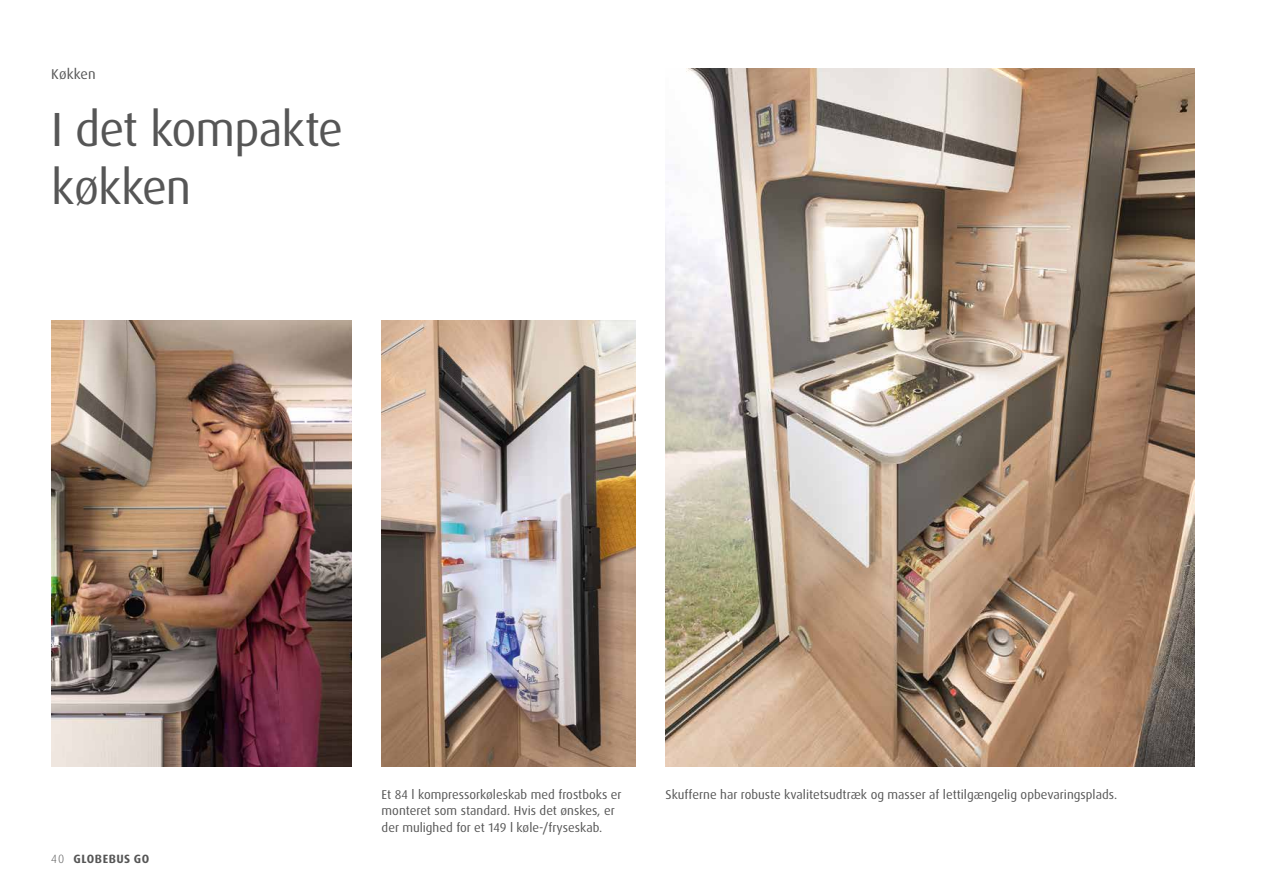
<style>
.page{position:relative;width:1263px;height:893px;background:#fff}
.page>*{position:absolute;margin:0;border:0;box-sizing:border-box;transform-origin:0 0}
.t1{font:48px/57.6px "Dax Pro";letter-spacing:-.015em;color:#565656}
.t2{font:14.25px "Dax Pro";letter-spacing:.01em;color:#565656}
.t3{font:12.75px/16.5px "Dax Pro";color:#565656}
.t4{font:700 12px "Dax Pro";letter-spacing:.04em;color:#565656}
.t5{font:300 12px "Dax OT";color:#565656}
</style>
<div class="page">
<img style="left:51px;top:321px;width:301px;height:446px">
<img style="left:382px;top:321px;width:254px;height:446px">
<img style="left:665px;top:68px;width:530px;height:699px">
<p class="t2" style="left:51px;top:65px;width:46px">Køkken</p>
<h1 class="t1" style="left:51px;top:101px;width:294px">I det kompakte køkken</h1>
<p class="t5" style="left:51px;top:851px;width:15px">40</p>
<p class="t4" style="left:74px;top:851px;width:77px">GLOBEBUS GO</p>
<p class="t3" style="left:382px;top:786px;width:241px">Et 84 l kompressorkøleskab med frostboks er monteret som standard. Hvis det ønskes, er der mulighed for et 149 l køle-/fryseskab.</p>
<p class="t3" style="left:665px;top:786px;width:453px">Skufferne har robuste kvalitetsudtræk og masser af lettilgængelig opbevaringsplads.</p>
</div>
